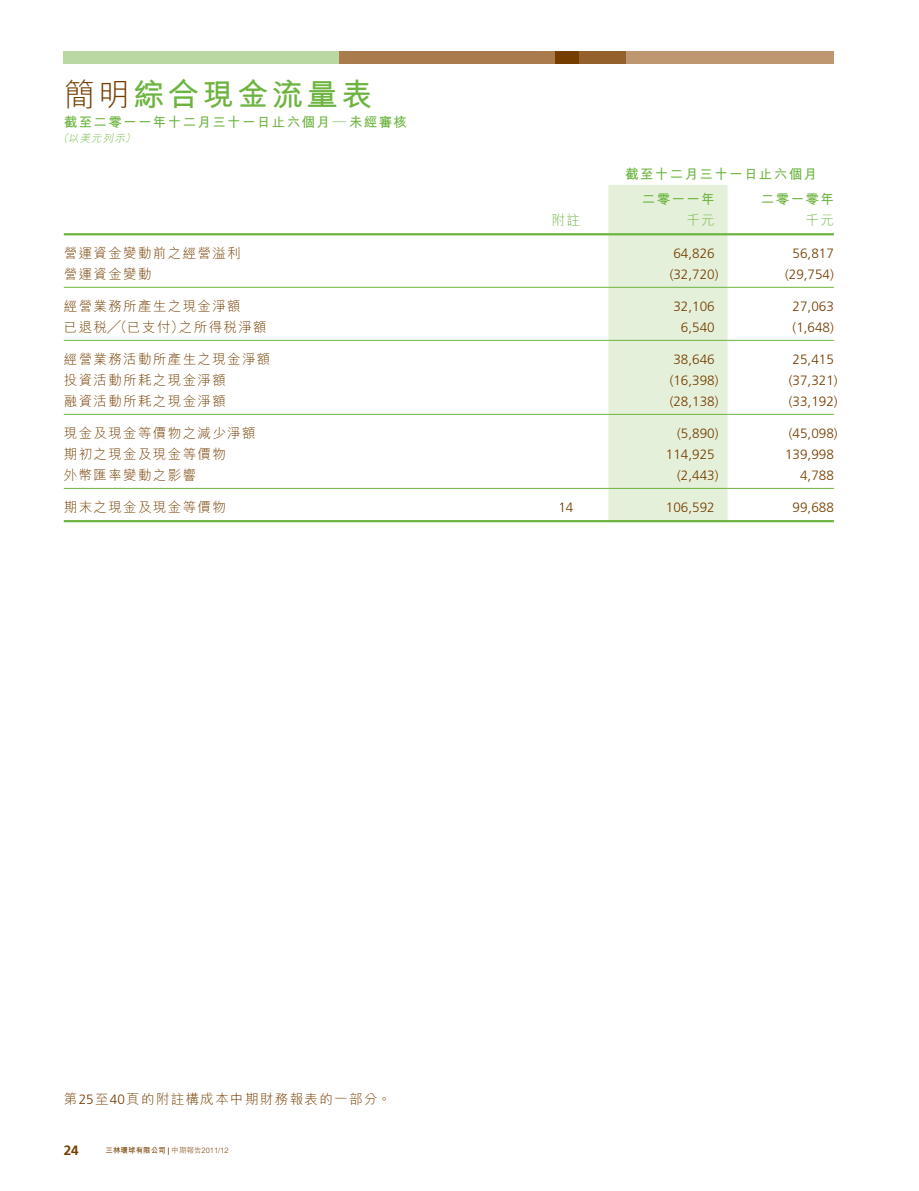
<style>
.page{position:relative;width:919px;height:1191px;background:#fff}
.page>*{position:absolute;margin:0;border:0;box-sizing:border-box;transform-origin:0 0}
.t1{font:700 31.5px "M Hei HK";letter-spacing:.1em;color:#6cb43f}
.t2{font:300 13.5px "Frutiger LT Std";color:#753e00}
.t3{font:300 13.5px "M Hei HK";letter-spacing:.1em;color:#753e00}
.t4{font:700 13.5px/25.2px "M Hei HK";letter-spacing:.1em;color:#6cb43f}
.t5{font:300 13.5px "M Hei HK";color:#6cb43f}
.t6{font:700 13.5px "Frutiger LT Std";color:#753e00}
.t7{font:italic 300 10.5px "M Hei HK";color:#6cb43f}
.t8{font:300 7.5px "M Hei HK";color:#753e00}
.s1{font-weight:300;color:#753e00}
.s2{font-family:"Frutiger LT Std"}
.s3{font-weight:700}
.s4{font-family:"Frutiger LT Std";font-weight:700}
</style>
<div class="page">
<div style="left:64px;top:51px;width:275px;height:13px;background:#bad8a1"></div>
<div style="left:578px;top:51px;width:48px;height:13px;background:#94612d"></div>
<div style="left:555px;top:51px;width:23px;height:13px;background:#753e00"></div>
<div style="left:339px;top:51px;width:216px;height:13px;background:#a97b4d"></div>
<div style="left:626px;top:51px;width:207px;height:13px;background:#be9771"></div>
<div style="left:608px;top:185px;width:119px;height:335px;background:#e5f0db"></div>
<hr style="left:64px;top:287px;width:769px;height:1px;background:#6cb43f">
<hr style="left:64px;top:340px;width:769px;height:1px;background:#6cb43f">
<hr style="left:64px;top:414px;width:769px;height:1px;background:#6cb43f">
<hr style="left:64px;top:488px;width:769px;height:1px;background:#6cb43f">
<hr style="left:64px;top:520px;width:769px;height:2px;background:#6cb43f">
<hr style="left:64px;top:233px;width:769px;height:2px;background:#6cb43f">
<h1 class="t1" style="left:64px;top:83px;width:310px"><span class="s1">簡明</span>綜合現金流量表</h1>
<p class="t4" style="left:64px;top:111px;width:345px">截至二零一一年十二月三十一日止六個月 — 未經審核</p>
<p class="t7" style="left:58px;top:134px;width:81px">（以美元列示）</p>
<p class="t4" style="left:641px;top:163px;width:177px;text-indent:-17px">截至十二月三十一日止六個月二零一一年</p>
<p class="t4" style="left:760px;top:188px;width:74px">二零一零年</p>
<p class="t5" style="left:551px;top:215px;width:30px">附註</p>
<p class="t5" style="left:686px;top:215px;width:30px">千元</p>
<p class="t5" style="left:805px;top:215px;width:30px">千元</p>
<p class="t3" style="left:64px;top:248px;width:178px">營運資金變動前之經營溢利</p>
<p class="t2" style="left:673px;top:248px;width:43px">64,826</p>
<p class="t2" style="left:792px;top:248px;width:43px">56,817</p>
<p class="t3" style="left:64px;top:269px;width:89px">營運資金變動</p>
<p class="t2" style="left:669px;top:269px;width:50px">(32,720)</p>
<p class="t2" style="left:785px;top:269px;width:50px">(29,754)</p>
<p class="t3" style="left:64px;top:301px;width:178px">經營業務所產生之現金淨額</p>
<p class="t2" style="left:673px;top:301px;width:43px">32,106</p>
<p class="t2" style="left:792px;top:301px;width:43px">27,063</p>
<p class="t3" style="left:64px;top:322px;width:204px">已退稅╱（已支付）之所得稅淨額</p>
<p class="t2" style="left:681px;top:322px;width:35px">6,540</p>
<p class="t2" style="left:792px;top:322px;width:43px">(1,648)</p>
<p class="t3" style="left:64px;top:354px;width:208px">經營業務活動所產生之現金淨額</p>
<p class="t2" style="left:673px;top:354px;width:43px">38,646</p>
<p class="t2" style="left:792px;top:354px;width:43px">25,415</p>
<p class="t3" style="left:64px;top:375px;width:163px">投資活動所耗之現金淨額</p>
<p class="t2" style="left:669px;top:375px;width:50px">(16,398)</p>
<p class="t2" style="left:788px;top:375px;width:50px">(37,321)</p>
<p class="t3" style="left:64px;top:396px;width:163px">融資活動所耗之現金淨額</p>
<p class="t2" style="left:669px;top:396px;width:50px">(28,138)</p>
<p class="t2" style="left:788px;top:396px;width:50px">(33,192)</p>
<p class="t3" style="left:64px;top:428px;width:193px">現金及現金等價物之減少淨額</p>
<p class="t2" style="left:677px;top:428px;width:43px">(5,890)</p>
<p class="t2" style="left:788px;top:428px;width:50px">(45,098)</p>
<p class="t3" style="left:64px;top:449px;width:163px">期初之現金及現金等價物</p>
<p class="t2" style="left:666px;top:449px;width:50px">114,925</p>
<p class="t2" style="left:785px;top:449px;width:50px">139,998</p>
<p class="t3" style="left:64px;top:470px;width:134px">外幣匯率變動之影響</p>
<p class="t2" style="left:677px;top:470px;width:43px">(2,443)</p>
<p class="t2" style="left:800px;top:470px;width:35px">4,788</p>
<p class="t3" style="left:64px;top:502px;width:163px">期末之現金及現金等價物</p>
<p class="t2" style="left:558px;top:502px;width:17px">14</p>
<p class="t2" style="left:666px;top:502px;width:50px">106,592</p>
<p class="t2" style="left:792px;top:502px;width:43px">99,688</p>
<p class="t3" style="left:64px;top:1094px;width:329px">第<span class="s2">25</span>至<span class="s2">40</span>頁的附註構成本中期財務報表的一部分。</p>
<p class="t6" style="left:64px;top:1145px;width:17px">24</p>
<p class="t8" style="left:106px;top:1147px;width:124px"><span class="s3">三林環球有限公司</span> <span class="s4">|</span> 中期報告2011/12</p>
</div>
